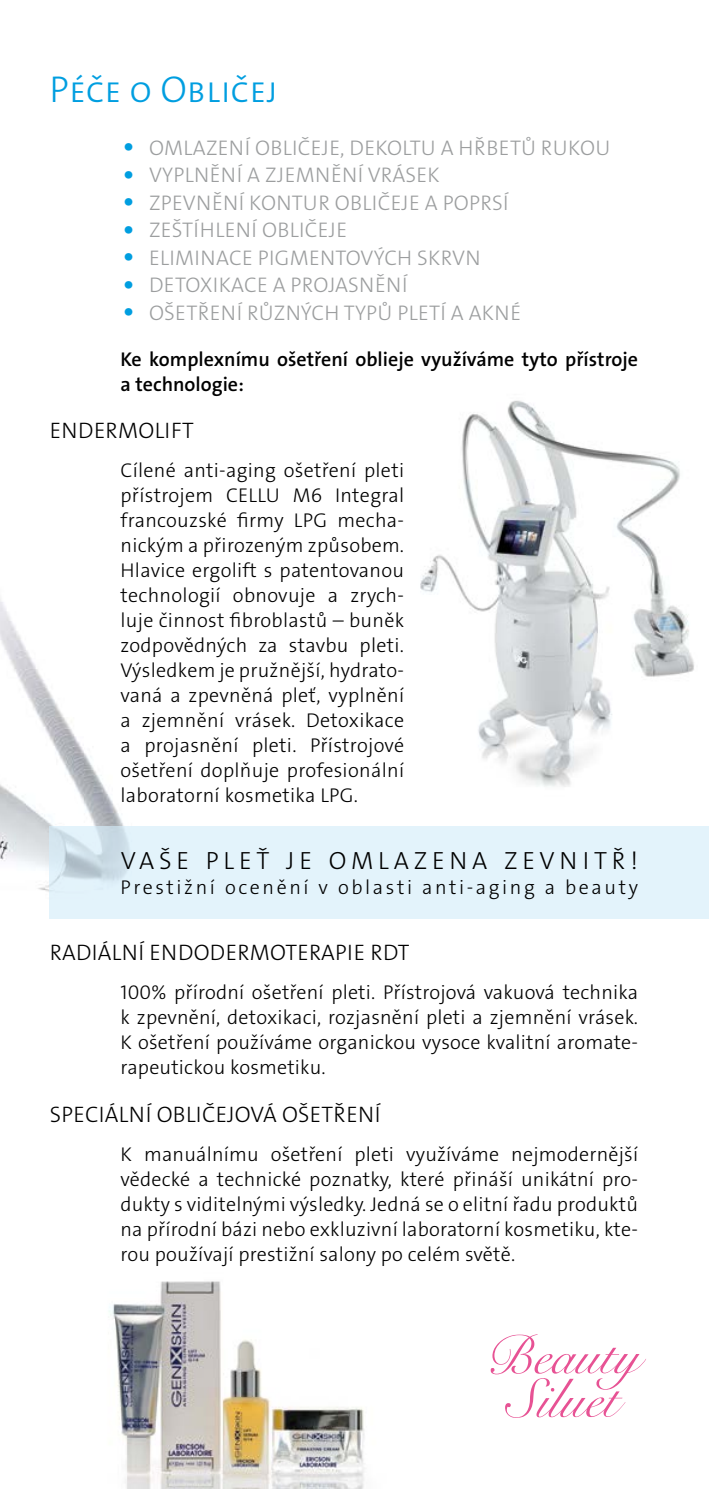
<style>
.page{position:relative;width:709px;height:1489px;background:#fff}
.page>*{position:absolute;margin:0;border:0;box-sizing:border-box;transform-origin:0 0}
.nadpis_1{font:37.5px "The Sans LP3 Lig";color:#009ee0}
.t1{font:25px "The Sans LP3 Lig";letter-spacing:.195em;color:#000}
.nadpis_2{font:22.5px "The Sans LP3 Lig";letter-spacing:.015em;color:#000}
.t2{font:21.25px "The Sans LP3 Lig";letter-spacing:.015em;color:#9c9e9f}
.text{font:20px/25px "The Sans LP3 Lig";letter-spacing:.01em;color:#000;text-align:justify}
.text_tucne{font:20px/25px "The Sans LP6 Se Bld";color:#000}
.text-2{font:20px "The Sans LP3 Lig";letter-spacing:.13em;color:#000}
.s1{font-size:37.5px;color:#009ee0}
</style>
<div class="page">
<img style="left:0;top:599px;width:142px;height:320px">
<img style="left:420px;top:400px;width:274px;height:387px">
<img style="left:109px;top:1281px;width:256px;height:207px">
<svg style="left:490px;top:1334px;width:156px;height:83px"></svg>
<div style="left:50px;top:826px;width:659px;height:92px;background:#e3f3fb"></div>
<p class="nadpis_1" style="left:50px;top:66px;width:230px">Péče o Obličej</p>
<p class="t2" style="left:121px;top:134px;width:491px"><span class="s1">•</span> OMLAZENÍ OBLIČEJE, DEKOLTU A HŘBETŮ RUKOU</p>
<p class="t2" style="left:121px;top:161px;width:320px"><span class="s1">•</span> VYPLNĚNÍ A ZJEMNĚNÍ VRÁSEK</p>
<p class="t2" style="left:121px;top:189px;width:389px"><span class="s1">•</span> ZPEVNĚNÍ KONTUR OBLIČEJE A POPRSÍ</p>
<p class="t2" style="left:121px;top:216px;width:228px"><span class="s1">•</span> ZEŠTÍHLENÍ OBLIČEJE</p>
<p class="t2" style="left:121px;top:244px;width:361px"><span class="s1">•</span> ELIMINACE PIGMENTOVÝCH SKRVN</p>
<p class="t2" style="left:121px;top:271px;width:288px"><span class="s1">•</span> DETOXIKACE A PROJASNĚNÍ</p>
<p class="t2" style="left:121px;top:299px;width:402px"><span class="s1">•</span> OŠETŘENÍ RŮZNÝCH TYPŮ PLETÍ A AKNÉ</p>
<p class="text_tucne" style="left:120px;top:347px;width:519px">Ke komplexnímu ošetření oblieje využíváme tyto přístroje a technologie:</p>
<p class="nadpis_2" style="left:50px;top:416px;width:145px">ENDERMOLIFT</p>
<p class="text" style="left:120px;top:458px;width:285px">Cílené anti-aging ošetření pleti přístrojem CELLU M6 Integral francouzské firmy LPG mecha&shy;nickým a přirozeným způsobem.<br>Hlavice ergolift s patentovanou technologií obnovuje a zrych&shy;luje činnost fibroblastů – buněk zodpovědných za stavbu pleti.<br>Výsledkem je pružnější, hydrato&shy;vaná a zpevněná pleť, vyplnění a zjemnění vrásek. Detoxikace a projasnění pleti. Přístrojové ošetření doplňuje profesionální laboratorní kosmetika LPG.</p>
<p class="t1" style="left:121px;top:844px;width:519px">VAŠE PLEŤ JE OMLAZENA ZEVNITŘ!</p>
<p class="text-2" style="left:120px;top:874px;width:519px">Prestižní ocenění v oblasti anti-aging a beauty</p>
<p class="nadpis_2" style="left:50px;top:938px;width:361px">RADIÁLNÍ ENDODERMOTERAPIE RDT</p>
<p class="text" style="left:120px;top:980px;width:519px">100% přírodní ošetření pleti. Přístrojová vakuová technika k zpevnění, detoxikaci, rozjasnění pleti a zjemnění vrásek.<br>K ošetření používáme organickou vysoce kvalitní aromate&shy;rapeutickou kosmetiku.</p>
<p class="nadpis_2" style="left:50px;top:1099px;width:332px">SPECIÁLNÍ OBLIČEJOVÁ OŠETŘENÍ</p>
<p class="text" style="left:120px;top:1141px;width:519px">K manuálnímu ošetření pleti využíváme nejmodernější vědecké a technické poznatky, které přináší unikátní pro&shy;dukty s viditelnými výsledky. Jedná se o elitní řadu produktů na přírodní bázi nebo exkluzivní laboratorní kosmetiku, kte&shy;rou používají prestižní salony po celém světě.</p>
</div>
